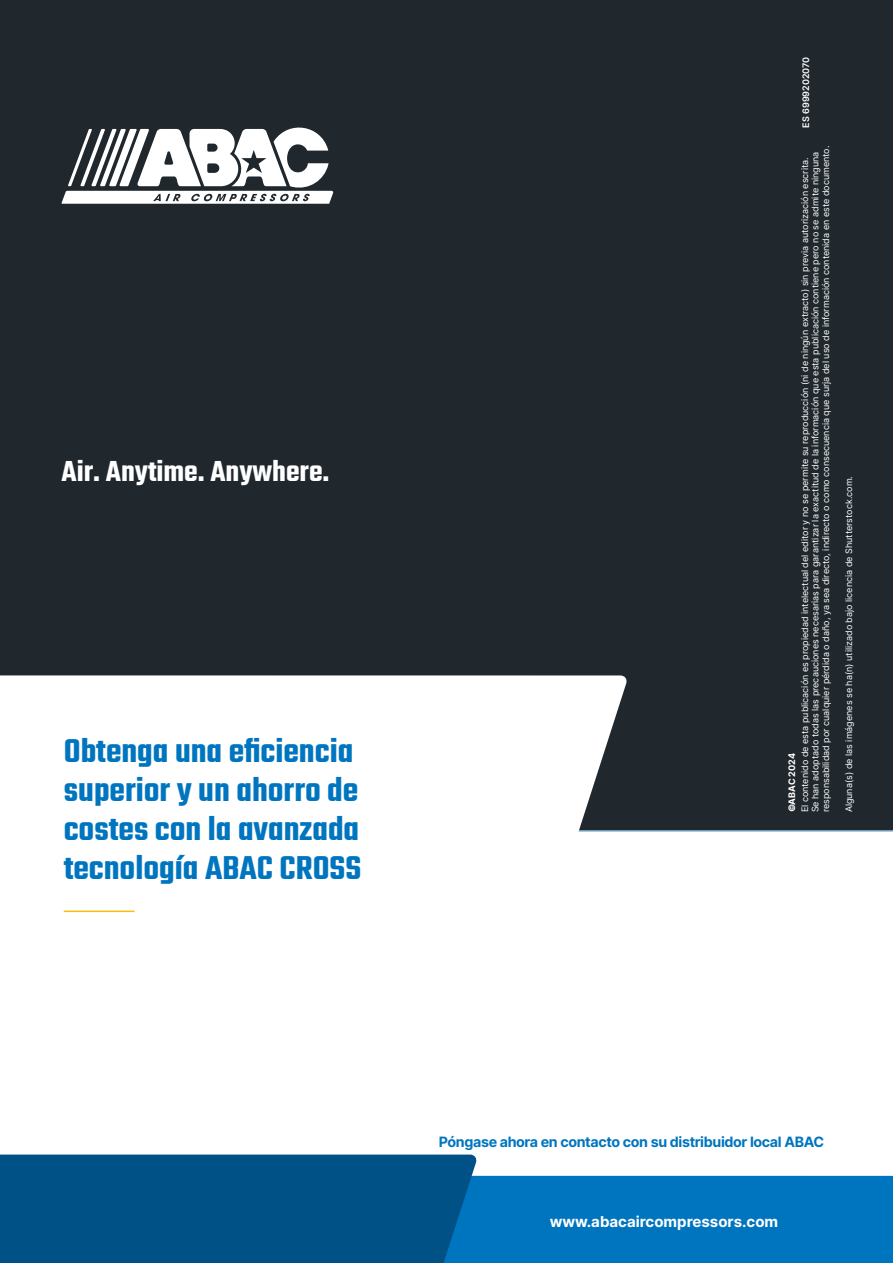
<style>
.page{position:relative;width:893px;height:1263px;background:#fff}
.page>*{position:absolute;margin:0;border:0;box-sizing:border-box;transform-origin:0 0}
.t1{font:600 36px/39px "Teko";color:#0075bf}
.t2{font:600 31.5px "Teko";color:#fff}
.t3{font:700 15px "Inter";color:#fff}
.t4{font:700 14.25px "Inter";letter-spacing:-.025em;color:#0075bf}
.t5{font:9px/10.5px "Inter";color:#fff}
.t6{font:600 9px "Inter";color:#fff}
.t7{font:700 9px "Inter";color:#fff}
</style>
<div class="page">
<div style="left:0;top:0;width:893px;height:830px;background:#20282e"></div>
<svg style="left:0;top:675px;width:628px;height:501px"></svg>
<div style="left:477px;top:1176px;width:416px;height:87px;background:#0075bf"></div>
<div style="left:0;top:1154px;width:477px;height:109px;background:#005286"></div>
<hr style="left:64px;top:910px;width:70px;height:2px;background:#fcbe0e">
<svg style="left:62px;top:120px;width:271px;height:84px"></svg>
<h2 class="t2" style="left:62px;top:452px;width:269px">Air. Anytime. Anywhere.</h2>
<h1 class="t1" style="left:64px;top:734px;width:299px">Obtenga una eficiencia superior y un ahorro de costes con la avanzada tecnología ABAC CROSS</h1>
<p class="t6" style="left:799px;top:128px;width:73px;rotate:-90deg">ES 6999202070</p>
<p class="t5" style="left:799px;top:812px;width:668px;rotate:-90deg">El contenido de esta publicación es propiedad intelectual del editor y no se permite su reproducción (ni de ningún extracto) sin previa autorización escrita.<br>Se han adoptado todas las precauciones necesarias para garantizar la exactitud de la información que esta publicación contiene pero no se admite ninguna responsabilidad por cualquier pérdida o daño, ya sea directo, indirecto o como consecuencia que surja del uso de información contenida en este documento.</p>
<p class="t7" style="left:785px;top:812px;width:61px;rotate:-90deg">©ABAC 2024</p>
<p class="t5" style="left:843px;top:812px;width:338px;rotate:-90deg">Alguna(s) de las imágenes se ha(n) utilizado bajo licencia de Shutterstock.com.</p>
<h3 class="t4" style="left:439px;top:1132px;width:387px">Póngase ahora en contacto con su distribuidor local ABAC</h3>
<h3 class="t3" style="left:550px;top:1210px;width:230px">www.abacaircompressors.com</h3>
</div>
